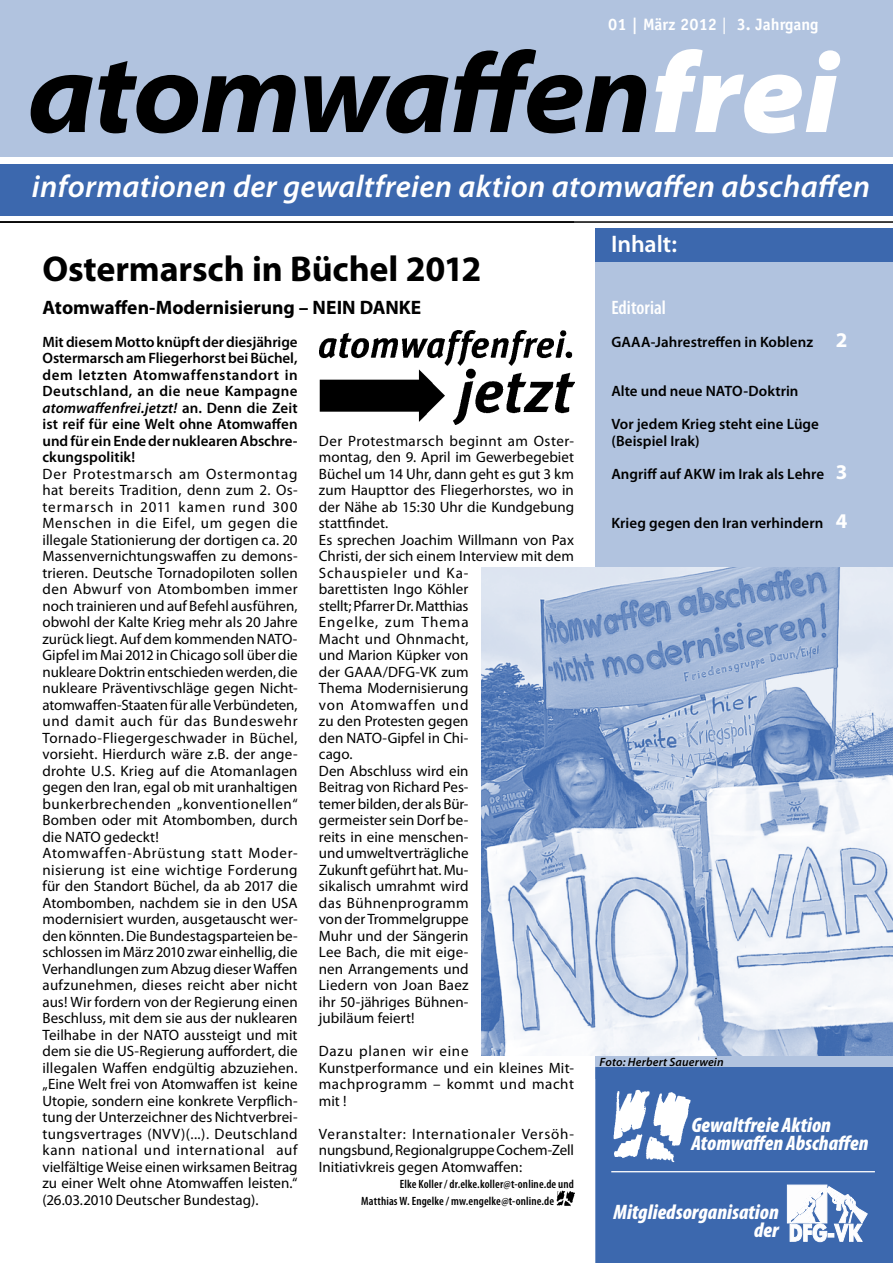
<style>
.page{position:relative;width:893px;height:1263px;background:#fff}
.page>*{position:absolute;margin:0;border:0;box-sizing:border-box;transform-origin:0 0}
._000_Standard{font:italic 700 semi-expanded 114px "Myriad Pro";letter-spacing:-.02em;color:#000}
._01_2__Headline{font:700 36px "Myriad Pro";letter-spacing:-.005em;color:#000}
.t1{font:italic 600 31.5px "Myriad Pro";letter-spacing:.01em;color:#fff}
.t2{font:600 24px "Myriad Pro";letter-spacing:-.005em;color:#fff}
._000_Standard-2{font:italic 900 condensed 21px/18px "Myriad Pro";letter-spacing:.005em;color:#fff;text-align:right}
._01_3__Zwischenheadline{font:700 19.5px "Myriad Pro";color:#000}
._01_3__Zwischenheadline_ALT{font:600 condensed 19.5px "Myriad Pro";letter-spacing:.005em;color:#fff}
.t3{font:700 16.5px "Officina Sans Std";color:#fff}
._01_Fließtext{font:15px/16.5px "Myriad Pro";letter-spacing:.005em;color:#000;text-align:justify}
._01_1__1_Absatz_Fließtext{font:600 15px/16.5px "Myriad Pro";color:#000;text-align:justify}
.Inhalt{font:600 15px "Myriad Pro";letter-spacing:.005em;color:#000}
._01_Fließtext-2{font:15px/16.5px "Myriad Pro";letter-spacing:.035em;color:#000}
._01_Fließtext-3{font:600 condensed 12px "Myriad Pro";letter-spacing:.015em;color:#000}
.Bildunterschrift{font:italic 600 12px "Myriad Pro";letter-spacing:.015em;color:#000}
.s1{font-weight:400}
.s2{font-weight:900;color:#fff}
.s3{font-style:italic}
.s4{font-weight:700;font-size:21px;color:#fff}
</style>
<div class="page">
<div style="left:0;top:0;width:893px;height:157px;background:#b1c3df"></div>
<div style="left:595px;top:228px;width:298px;height:850px;background:#b1c3df"></div>
<div style="left:595px;top:1067px;width:298px;height:196px;background:#3c68ae"></div>
<hr style="left:611px;top:1171px;width:264px;height:1px;background:#fff">
<div style="left:595px;top:228px;width:298px;height:33px;background:#3c68ae"></div>
<hr style="left:0;top:221px;width:893px;height:2px;background:#000">
<div style="left:0;top:164px;width:893px;height:52px;background:#3c68ae"></div>
<img style="left:610px;top:1088px;width:81px;height:77px">
<svg style="left:787px;top:1185px;width:80px;height:57px"></svg>
<img style="left:557px;top:1190px;width:17px;height:16px">
<img style="left:481px;top:567px;width:412px;height:488px">
<img style="left:320px;top:330px;width:254px;height:95px">
<p class="t3" style="left:608px;top:14px;width:212px">01 | März 2012 <span class="s1">|</span> 3. Jahrgang</p>
<p class="_000_Standard" style="left:27px;top:30px;width:812px">atomwaffen<span class="s2">frei</span></p>
<p class="t1" style="left:32px;top:170px;width:840px">informationen der gewaltfreien aktion atomwaffen abschaffen</p>
<p class="_01_2__Headline" style="left:43px;top:248px;width:440px">Ostermarsch in Büchel 2012</p>
<p class="_01_3__Zwischenheadline" style="left:43px;top:296px;width:380px">Atomwaffen-Modernisierung – NEIN DANKE</p>
<p class="_01_1__1_Absatz_Fließtext" style="left:43px;top:333px;width:257px">Mit diesem Motto knüpft der diesjährige Ostermarsch am Fliegerhorst bei Büchel, dem letzten Atomwaffenstandort in Deutschland, an die neue Kampagne <span class="s3">atomwaffenfrei.jetzt!</span> an. Denn die Zeit ist reif für eine Welt ohne Atomwaffen und für ein Ende der nuklearen Abschre&shy;ckungspolitik!</p>
<p class="_01_Fließtext" style="left:43px;top:466px;width:257px">Der Protestmarsch am Ostermontag hat bereits Tradition, denn zum 2. Os&shy;termarsch in 2011 kamen rund 300<br>Menschen in die Eifel, um gegen die illegale Stationierung der dortigen ca. 20<br>Massenvernichtungswaffen zu demons&shy;trieren. Deutsche Tornadopiloten sollen den Abwurf von Atombomben immer noch trainieren und auf Befehl ausführen, obwohl der Kalte Krieg mehr als 20 Jahre zurück liegt. Auf dem kommenden NATO-Gipfel im Mai 2012 in Chicago soll über die nukleare Doktrin entschieden werden, die nukleare Präventivschläge gegen Nicht&shy;atomwaffen-Staaten für alle Verbündeten, und damit auch für das Bundeswehr Tornado-Fliegergeschwader in Büchel, vorsieht. Hierdurch wäre z.B. der ange&shy;drohte U.S. Krieg auf die Atomanlagen gegen den Iran, egal ob mit uranhaltigen bunkerbrechenden „konventionellen“ Bomben oder mit Atombomben, durch die NATO gedeckt!</p>
<p class="_01_Fließtext" style="left:43px;top:845px;width:257px">Atomwaffen-Abrüstung statt Moder&shy;nisierung ist eine wichtige Forderung für den Standort Büchel, da ab 2017 die Atombomben, nachdem sie in den USA modernisiert wurden, ausgetauscht wer&shy;den könnten. Die Bundestagsparteien be&shy;schlossen im März 2010 zwar einhellig, die Verhandlungen zum Abzug dieser Waffen aufzunehmen, dieses reicht aber nicht aus! Wir fordern von der Regierung einen Beschluss, mit dem sie aus der nuklearen Teilhabe in der NATO aussteigt und mit dem sie die US-Regierung auffordert, die illegalen Waffen endgültig abzuziehen. „Eine Welt frei von Atomwaffen ist keine Utopie, sondern eine konkrete Verpflich&shy;tung der Unterzeichner des Nichtverbrei&shy;tungsvertrages (NVV)(...). Deutschland kann national und international auf vielfältige Weise einen wirksamen Beitrag zu einer Welt ohne Atomwaffen leisten.“ (26.03.2010 Deutscher Bundestag).</p>
<p class="_01_Fließtext" style="left:319px;top:433px;width:257px">Der Protestmarsch beginnt am Oster&shy;montag, den 9. April im Gewerbegebiet Büchel um 14 Uhr, dann geht es gut 3 km zum Haupttor des Fliegerhorstes, wo in der Nähe ab 15:30 Uhr die Kundgebung stattfindet.</p>
<p class="_01_Fließtext" style="left:319px;top:532px;width:257px;text-align:left">Es sprechen Joachim Willmann von Pax<br>Christi, der sich einem Interview mit dem<br>Schauspieler und Ka-<br>barettisten Ingo Köhler<br>stellt; Pfarrer Dr. Matthias<br>Engelke, zum Thema<br>Macht und Ohnmacht,<br>und Marion Küpker von<br>der GAAA/DFG-VK zum<br>Thema Modernisierung<br>von Atomwaffen und<br>zu den Protesten gegen<br>den NATO-Gipfel in Chi-<br>cago.</p>
<p class="_01_Fließtext" style="left:319px;top:763px;width:151px">Den Abschluss wird ein Beitrag von Richard Pes&shy;temer bilden, der als Bür&shy;germeister sein Dorf be&shy;reits in eine menschen&shy;und umweltverträgliche Zukunft geführt hat. Mu&shy;sikalisch umrahmt wird das Bühnenprogramm von der Trommelgruppe Muhr und der Sängerin Lee Bach, die mit eige&shy;nen Arrangements und Liedern von Joan Baez ihr 50-jähriges Bühnen&shy;jubiläum feiert!</p>
<p class="_01_Fließtext-2" style="left:319px;top:1043px;width:257px">Dazu planen wir eine<br>Kunstperformance und ein kleines Mit&shy;machprogramm – kommt und macht mit !</p>
<p class="_01_Fließtext" style="left:319px;top:1126px;width:257px">Veranstalter: Internationaler Versöh&shy;nungsbund, Regionalgruppe Cochem-Zell Initiativkreis gegen Atomwaffen:</p>
<p class="_01_Fließtext-3" style="left:400px;top:1178px;width:176px">Elke Koller / dr.elke.koller@t-online.de und</p>
<p class="_01_Fließtext-3" style="left:361px;top:1194px;width:194px">Matthias W. Engelke / mw.engelke@t-online.de</p>
<p class="t2" style="left:611px;top:231px;width:67px">Inhalt:</p>
<p class="_01_3__Zwischenheadline_ALT" style="left:611px;top:296px;width:56px">Editorial</p>
<p class="Inhalt" style="left:611px;top:333px;width:237px">GAAA-Jahrestreffen in Koblenz <span class="s4">2</span></p>
<p class="Inhalt" style="left:611px;top:383px;width:189px">Alte und neue NATO-Doktrin</p>
<p class="Inhalt" style="left:611px;top:416px;width:209px">Vor jedem Krieg steht eine Lüge</p>
<p class="Inhalt" style="left:611px;top:432px;width:90px">(Beispiel Irak)</p>
<p class="Inhalt" style="left:611px;top:465px;width:237px">Angriff auf AKW im Irak als Lehre <span class="s4">3</span></p>
<p class="Inhalt" style="left:611px;top:515px;width:237px">Krieg gegen den Iran verhindern <span class="s4">4</span></p>
<p class="Bildunterschrift" style="left:599px;top:1055px;width:126px">Foto: Herbert Sauerwein</p>
<p class="_000_Standard-2" style="left:691px;top:1117px;width:141px">Gewaltfreie Aktion</p>
<p class="_000_Standard-2" style="left:691px;top:1135px;width:179px">Atomwaffen Abschaffen</p>
<p class="_000_Standard-2" style="left:614px;top:1203px;width:167px">Mitgliedsorganisation der</p>
</div>
